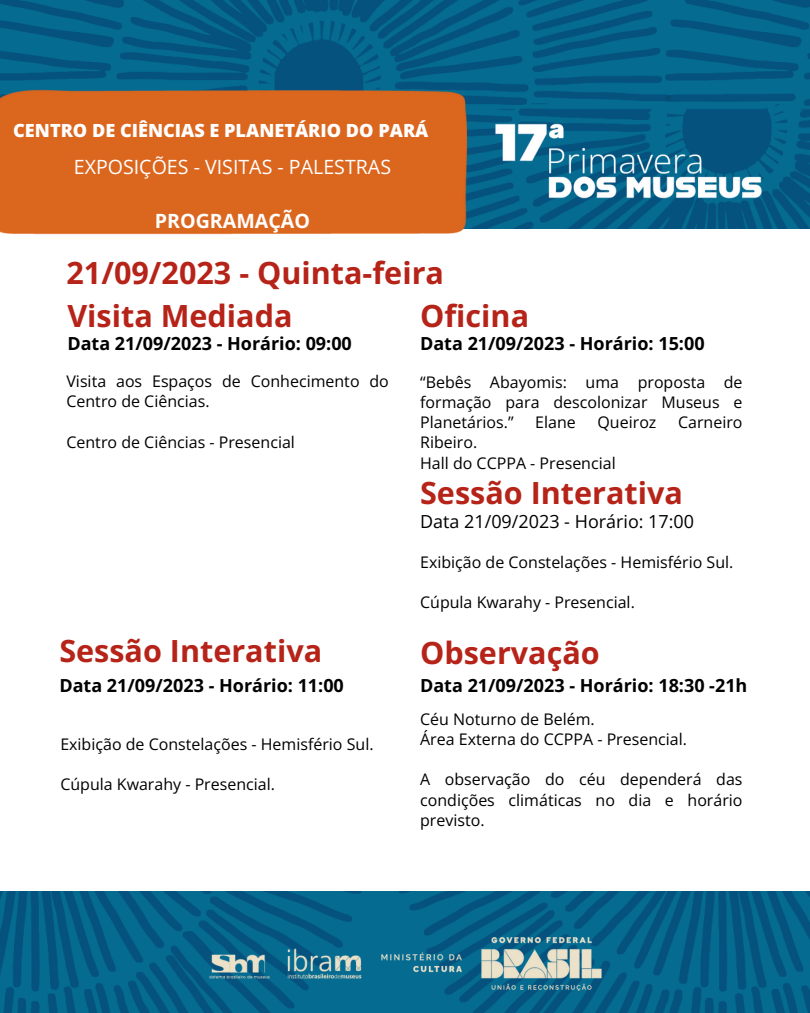
<style>
.page{position:relative;width:810px;height:1013px;background:#fff}
.page>*{position:absolute;margin:0;border:0;box-sizing:border-box;transform-origin:0 0}
.t1{font:700 30.6px "Open Sans";color:#b62318}
.t2{font:19.6px "Open Sans";color:#fff}
.t3{font:700 19.6px "Open Sans";color:#fff}
.t4{font:800 18.1px "Open Sans";color:#fff}
.t5{font:700 18px "Open Sans";color:#000}
.t6{font:18px "Open Sans";color:#000}
.t7{font:16px/20.2px "Open Sans";color:#000;text-align:justify}
</style>
<div class="page">
<img style="left:0;top:0;width:810px;height:1012px">
<img style="left:487px;top:117px;width:283px;height:90px">
<img style="left:195px;top:932px;width:420px;height:64px">
<div style="left:0;top:229px;width:810px;height:661px;background:#fff"></div>
<img style="left:0;top:81px;width:478px;height:154px">
<p class="t4" style="left:13px;top:118px;width:417px">CENTRO DE CIÊNCIAS E PLANETÁRIO DO PARÁ</p>
<p class="t2" style="left:74px;top:153px;width:319px">EXPOSIÇÕES - VISITAS - PALESTRAS</p>
<p class="t3" style="left:155px;top:207px;width:157px">PROGRAMAÇÃO</p>
<p class="t1" style="left:66px;top:252px;width:379px">21/09/2023 - Quinta-feira</p>
<p class="t1" style="left:67px;top:294px;width:227px">Visita Mediada</p>
<p class="t5" style="left:67px;top:330px;width:286px">Data 21/09/2023 - Horário: 09:00</p>
<p class="t7" style="left:66px;top:370px;width:324px">Visita aos Espaços de Conhecimento do<br>Centro de Ciências.</p>
<p class="t7" style="left:66px;top:431px;width:230px">Centro de Ciências - Presencial</p>
<p class="t1" style="left:59px;top:629px;width:264px">Sessão Interativa</p>
<p class="t5" style="left:59px;top:673px;width:286px">Data 21/09/2023 - Horário: 11:00</p>
<p class="t7" style="left:60px;top:733px;width:315px">Exibição de Constelações - Hemisfério Sul.</p>
<p class="t7" style="left:60px;top:774px;width:216px">Cúpula Kwarahy - Presencial.</p>
<p class="t1" style="left:420px;top:294px;width:111px">Oficina</p>
<p class="t5" style="left:420px;top:330px;width:286px">Data 21/09/2023 - Horário: 15:00</p>
<p class="t7" style="left:420px;top:371px;width:324px">“Bebês Abayomis: uma proposta de formação para descolonizar Museus e Planetários.”</p>
<p class="t7" style="left:535px;top:412px;width:42px">Elane</p>
<p class="t7" style="left:598px;top:412px;width:60px">Queiroz</p>
<p class="t7" style="left:678px;top:412px;width:66px">Carneiro</p>
<p class="t7" style="left:420px;top:432px;width:59px">Ribeiro.</p>
<p class="t7" style="left:420px;top:452px;width:197px">Hall do CCPPA - Presencial</p>
<p class="t1" style="left:420px;top:471px;width:264px">Sessão Interativa</p>
<p class="t6" style="left:420px;top:509px;width:275px">Data 21/09/2023 - Horário: 17:00</p>
<p class="t7" style="left:420px;top:551px;width:315px">Exibição de Constelações - Hemisfério Sul.</p>
<p class="t7" style="left:420px;top:592px;width:216px">Cúpula Kwarahy - Presencial.</p>
<p class="t1" style="left:420px;top:631px;width:181px">Observação</p>
<p class="t5" style="left:420px;top:673px;width:329px">Data 21/09/2023 - Horário: 18:30 -21h</p>
<p class="t7" style="left:420px;top:708px;width:176px">Céu Noturno de Belém.</p>
<p class="t7" style="left:420px;top:728px;width:268px">Área Externa do CCPPA - Presencial.</p>
<p class="t7" style="left:420px;top:769px;width:324px">A observação do céu dependerá das condições climáticas no dia e horário previsto.</p>
</div>
